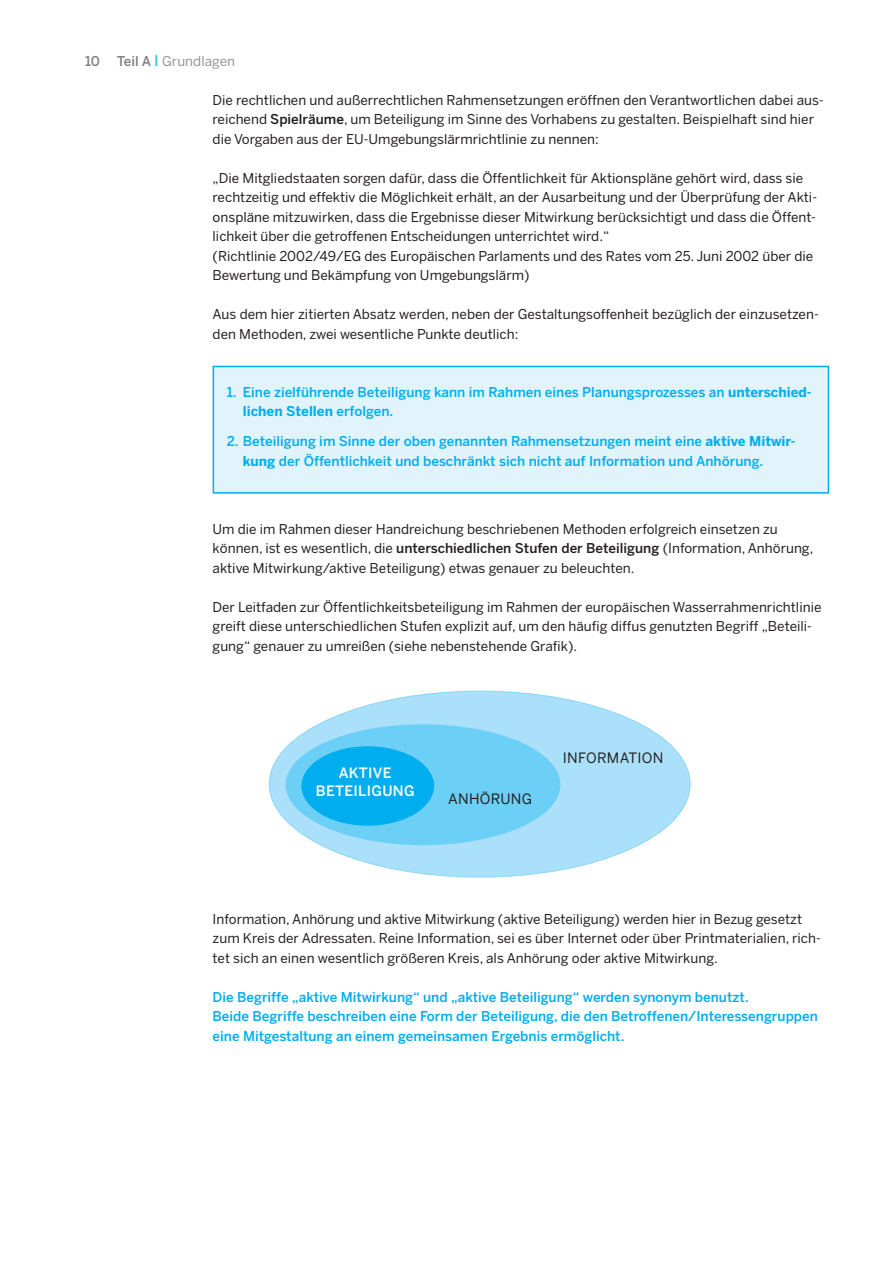
<style>
.page{position:relative;width:893px;height:1263px;background:#fff}
.page>*{position:absolute;margin:0;border:0;box-sizing:border-box;transform-origin:0 0}
.t1{font:14.25px "Benton Sans";letter-spacing:.02em;color:#231f20}
.t2{font:500 14.25px/18.1px "Benton Sans";letter-spacing:.02em;color:#fff;text-align:center}
.t3{font:13.5px/19.5px "Benton Sans";color:#231f20}
.t4{font:500 13.5px/19.5px "Benton Sans";color:#00aeef}
.t5{font:13.5px "Benton Sans";color:#939598}
.s1{font-weight:500;color:#808285}
.s2{font-weight:500;font-size:15px;color:#40c7f4}
.s3{font-weight:500}
.s4{font-weight:700}
</style>
<div class="page">
<div style="left:213px;top:366px;width:615px;height:127px;background:#e1f4fc"></div>
<div style="left:213px;top:366px;width:616px;height:128px;border:2px solid #00aeef"></div>
<div style="left:269px;top:691px;width:421px;height:186px;background:#aae0f9;border-radius:50%"></div>
<div style="left:286px;top:724px;width:274px;height:121px;background:#6bcff6;border-radius:50%"></div>
<div style="left:302px;top:747px;width:131px;height:78px;background:#00aeef;border-radius:50%"></div>
<p class="t5" style="left:85px;top:53px;width:152px"><span class="s1">10 Teil A</span> <span class="s2">I</span> Grundlagen</p>
<p class="t3" style="left:213px;top:90px;width:613px">Die rechtlichen und außerrechtlichen Rahmensetzungen eröffnen den Verantwortlichen dabei aus&shy;reichend <span class="s3">Spielräume</span>, um Beteiligung im Sinne des Vorhabens zu gestalten. Beispielhaft sind hier die Vorgaben aus der EU-Umgebungslärmrichtlinie zu nennen:</p>
<p class="t3" style="left:213px;top:168px;width:606px">„Die Mitgliedstaaten sorgen dafür, dass die Öffentlichkeit für Aktionspläne gehört wird, dass sie rechtzeitig und effektiv die Möglichkeit erhält, an der Ausarbeitung und der Überprüfung der Akti&shy;onspläne mitzuwirken, dass die Ergebnisse dieser Mitwirkung berücksichtigt und dass die Öffent&shy;lichkeit über die getroffenen Entscheidungen unterrichtet wird.“<br>(Richtlinie 2002/49/EG des Europäischen Parlaments und des Rates vom 25. Juni 2002 über die Bewertung und Bekämpfung von Umgebungslärm)</p>
<p class="t3" style="left:213px;top:304px;width:608px">Aus dem hier zitierten Absatz werden, neben der Gestaltungsoffenheit bezüglich der einzusetzen&shy;den Methoden, zwei wesentliche Punkte deutlich:</p>
<p class="t4" style="left:243px;top:382px;width:570px;text-indent:-16px">1. Eine zielführende Beteiligung kann im Rahmen eines Planungsprozesses an <span class="s4">unterschied&shy;lichen Stellen</span> erfolgen.</p>
<p class="t4" style="left:243px;top:431px;width:554px;text-indent:-16px">2. Beteiligung im Sinne der oben genannten Rahmensetzungen meint eine <span class="s4">aktive Mitwir&shy;kung</span> der Öffentlichkeit und beschränkt sich nicht auf Information und Anhörung.</p>
<p class="t3" style="left:213px;top:519px;width:602px">Um die im Rahmen dieser Handreichung beschriebenen Methoden erfolgreich einsetzen zu können, ist es wesentlich, die <span class="s3">unterschiedlichen Stufen der Beteiligung</span> (Information, Anhörung, aktive Mitwirkung/aktive Beteiligung) etwas genauer zu beleuchten.</p>
<p class="t3" style="left:213px;top:597px;width:610px">Der Leitfaden zur Öffentlichkeitsbeteiligung im Rahmen der europäischen Wasserrahmenrichtlinie greift diese unterschiedlichen Stufen explizit auf, um den häufig diffus genutzten Begriff „Beteili&shy;gung“ genauer zu umreißen (siehe nebenstehende Grafik).</p>
<p class="t2" style="left:316px;top:763px;width:100px">AKTIVE<br>BETEILIGUNG</p>
<p class="t1" style="left:448px;top:790px;width:86px">ANHÖRUNG</p>
<p class="t1" style="left:563px;top:749px;width:102px">INFORMATION</p>
<p class="t3" style="left:213px;top:909px;width:610px">Information, Anhörung und aktive Mitwirkung (aktive Beteiligung) werden hier in Bezug gesetzt zum Kreis der Adressaten. Reine Information, sei es über Internet oder über Printmaterialien, rich&shy;tet sich an einen wesentlich größeren Kreis, als Anhörung oder aktive Mitwirkung.</p>
<p class="t4" style="left:213px;top:987px;width:607px">Die Begriffe „aktive Mitwirkung“ und „aktive Beteiligung“ werden synonym benutzt.<br>Beide Begriffe beschreiben eine Form der Beteiligung, die den Betroffenen/Interessengruppen eine Mitgestaltung an einem gemeinsamen Ergebnis ermöglicht.</p>
</div>
